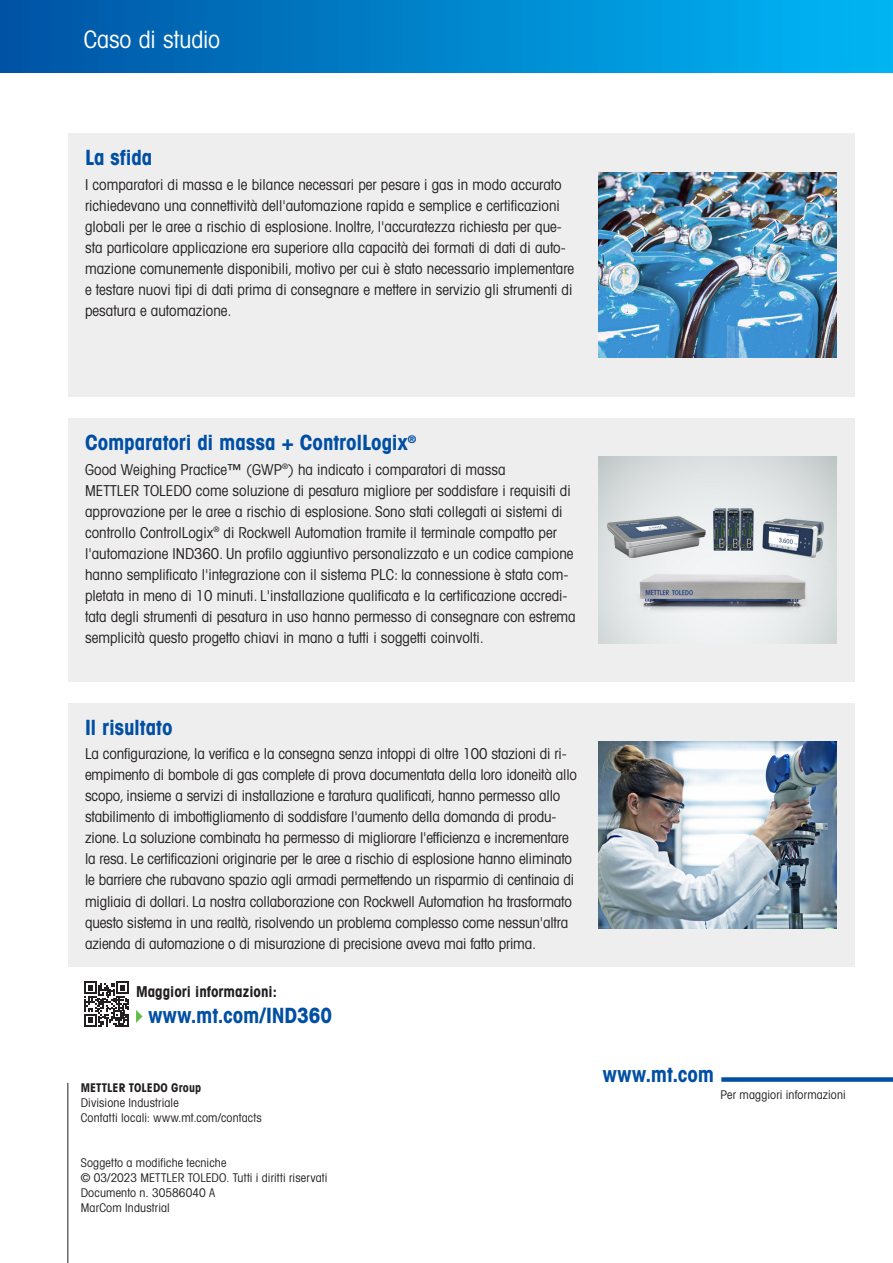
<style>
.page{position:relative;width:893px;height:1263px;background:#fff}
.page>*{position:absolute;margin:0;border:0;box-sizing:border-box;transform-origin:0 0}
.t1{font:24px "Avant Gardefor MT Bk";color:#fff}
.t2{font:21px "Avant Gardefor MT Bd";letter-spacing:-.005em;color:#004fa3}
.t3{font:15px/21px "Avant Gardefor MT Bk";color:#231f20}
.t4{font:15px "Avant Gardefor MT Bd";color:#231f20}
.t5{font:12px/15px "Avant Gardefor MT Bk";letter-spacing:.015em;color:#231f20}
.t6{font:12px "Avant Gardefor MT Bd";letter-spacing:.005em;color:#231f20}
</style>
<div class="page">
<div style="left:0;top:0;width:893px;height:72px;background:linear-gradient(to right,#0053a3,#00b8f6)"></div>
<div style="left:721px;top:1077px;width:172px;height:5px;background:#004fa3"></div>
<hr style="left:68px;top:1083px;width:1px;height:180px;background:#231f20">
<svg style="left:136px;top:1010px;width:7px;height:13px"></svg>
<svg style="left:84px;top:1026px;width:45px;height:1px"></svg>
<svg style="left:84px;top:981px;width:45px;height:45px"></svg>
<div style="left:68px;top:418px;width:787px;height:264px;background:#eeeeef"></div>
<img style="left:599px;top:456px;width:238px;height:187px">
<div style="left:68px;top:703px;width:787px;height:263px;background:#eeeeef"></div>
<img style="left:599px;top:741px;width:238px;height:187px">
<div style="left:68px;top:133px;width:787px;height:264px;background:#eeeeef"></div>
<img style="left:599px;top:173px;width:238px;height:184px">
<h1 class="t1" style="left:84px;top:24px;width:138px">Caso di studio</h1>
<h2 class="t2" style="left:85px;top:144px;width:69px">La sfida</h2>
<p class="t3" style="left:85px;top:173px;width:491px">I comparatori di massa e le bilance necessari per pesare i gas in modo accurato richiedevano una connettività dell'automazione rapida e semplice e certificazioni globali per le aree a rischio di esplosione. Inoltre, l'accuratezza richiesta per que&shy;sta particolare applicazione era superiore alla capacità dei formati di dati di auto&shy;mazione comunemente disponibili, motivo per cui è stato necessario implementare e testare nuovi tipi di dati prima di consegnare e mettere in servizio gli strumenti di pesatura e automazione.</p>
<h2 class="t2" style="left:85px;top:429px;width:333px">Comparatori di massa + ControlLogix<sup>®</sup></h2>
<p class="t3" style="left:85px;top:458px;width:492px">Good Weighing Practice™ (GWP<sup>®</sup>) ha indicato i comparatori di massa<br>METTLER TOLEDO come soluzione di pesatura migliore per soddisfare i requisiti di approvazione per le aree a rischio di esplosione. Sono stati collegati ai sistemi di controllo ControlLogix<sup>®</sup> di Rockwell Automation tramite il terminale compatto per l'automazione IND360. Un profilo aggiuntivo personalizzato e un codice campione hanno semplificato l'integrazione con il sistema PLC: la connessione è stata com&shy;pletata in meno di 10 minuti. L'installazione qualificata e la certificazione accredi&shy;tata degli strumenti di pesatura in uso hanno permesso di consegnare con estrema semplicità questo progetto chiavi in mano a tutti i soggetti coinvolti.</p>
<h2 class="t2" style="left:85px;top:714px;width:89px">Il risultato</h2>
<p class="t3" style="left:85px;top:743px;width:493px">La configurazione, la verifica e la consegna senza intoppi di oltre 100 stazioni di ri&shy;empimento di bombole di gas complete di prova documentata della loro idoneità allo scopo, insieme a servizi di installazione e taratura qualificati, hanno permesso allo stabilimento di imbottigliamento di soddisfare l'aumento della domanda di produ&shy;zione. La soluzione combinata ha permesso di migliorare l'efficienza e incrementare la resa. Le certificazioni originarie per le aree a rischio di esplosione hanno eliminato le barriere che rubavano spazio agli armadi permettendo un risparmio di centinaia di migliaia di dollari. La nostra collaborazione con Rockwell Automation ha trasformato questo sistema in una realtà, risolvendo un problema complesso come nessun'altra azienda di automazione o di misurazione di precisione aveva mai fatto prima.</p>
<p class="t4" style="left:136px;top:982px;width:142px">Maggiori informazioni:</p>
<h2 class="t2" style="left:148px;top:1002px;width:185px">www.mt.com/IND360</h2>
<p class="t6" style="left:81px;top:1080px;width:122px">METTLER TOLEDO Group</p>
<p class="t5" style="left:81px;top:1095px;width:182px">Divisione Industriale<br>Contatti locali: www.mt.com/contacts</p>
<p class="t5" style="left:81px;top:1155px;width:248px">Soggetto a modifiche tecniche<br>© 03/2023 METTLER TOLEDO. Tutti i diritti riservati<br>Documento n. 30586040 A<br>MarCom Industrial</p>
<h2 class="t2" style="left:603px;top:1061px;width:113px">www.mt.com</h2>
<p class="t5" style="left:721px;top:1087px;width:127px">Per maggiori informazioni</p>
</div>
